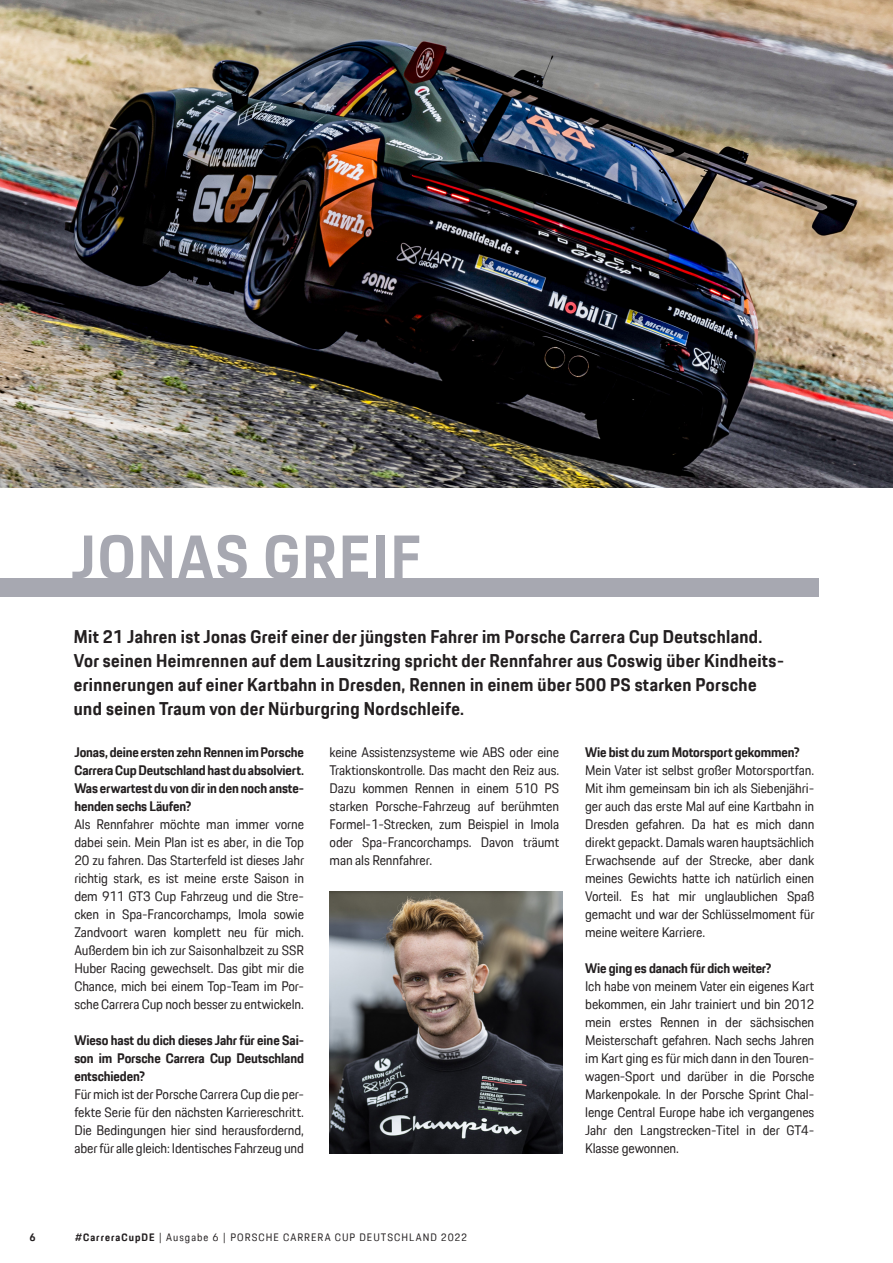
<style>
.page{position:relative;width:893px;height:1263px;background:#fff}
.page>*{position:absolute;margin:0;border:0;box-sizing:border-box;transform-origin:0 0}
.t1{font:700 60px "Porsche Next TT";letter-spacing:.04em;color:#a7a8b1}
.t2{font:700 18px/24px "Porsche Next TT";letter-spacing:.02em;color:#231f20}
.t3{font:13.5px/18px "Porsche Next TT";letter-spacing:-.01em;color:#231f20;text-align:justify}
.t4{font:700 13.5px/18px "Porsche Next TT";letter-spacing:-.01em;color:#231f20;text-align:justify}
.t5{font:10.5px "Porsche Next TT";letter-spacing:.1em;color:#231f20}
.t6{font:700 10.5px "Porsche Next TT";color:#231f20}
.s1{font-weight:700}
</style>
<div class="page">
<img style="left:329px;top:891px;width:234px;height:262px">
<div style="left:0;top:578px;width:819px;height:18px;background:#a7a8b1"></div>
<img style="left:0;top:0;width:893px;height:487px">
<h1 class="t1" style="left:72px;top:517px;width:351px">JONAS GREIF</h1>
<p class="t2" style="left:74px;top:624px;width:712px">Mit 21 Jahren ist Jonas Greif einer der jüngsten Fahrer im Porsche Carrera Cup Deutschland.<br>Vor seinen Heimrennen auf dem Lausitzring spricht der Rennfahrer aus Coswig über Kindheits&shy;erinnerungen auf einer Kartbahn in Dresden, Rennen in einem über 500 PS starken Porsche und seinen Traum von der Nürburgring Nordschleife.</p>
<p class="t4" style="left:74px;top:744px;width:231px">Jonas, deine ersten zehn Rennen im Porsche Carrera Cup Deutschland hast du absolviert.<br>Was erwartest du von dir in den noch anste&shy;henden sechs Läufen?</p>
<p class="t3" style="left:74px;top:816px;width:231px">Als Rennfahrer möchte man immer vorne dabei sein. Mein Plan ist es aber, in die Top 20 zu fahren. Das Starterfeld ist dieses Jahr richtig stark, es ist meine erste Saison in dem 911 GT3 Cup Fahrzeug und die Stre&shy;cken in Spa-Francorchamps, Imola sowie Zandvoort waren komplett neu für mich.<br>Außerdem bin ich zur Saisonhalbzeit zu SSR Huber Racing gewechselt. Das gibt mir die Chance, mich bei einem Top-Team im Por&shy;sche Carrera Cup noch besser zu entwickeln.</p>
<p class="t4" style="left:74px;top:1031px;width:231px">Wieso hast du dich dieses Jahr für eine Sai&shy;son im Porsche Carrera Cup Deutschland entschieden?</p>
<p class="t3" style="left:74px;top:1085px;width:231px">Für mich ist der Porsche Carrera Cup die per&shy;fekte Serie für den nächsten Karriereschritt.<br>Die Bedingungen hier sind herausfordernd, aber für alle gleich: Identisches Fahrzeug und</p>
<p class="t3" style="left:330px;top:743px;width:231px">keine Assistenzsysteme wie ABS oder eine Traktionskontrolle. Das macht den Reiz aus.<br>Dazu kommen Rennen in einem 510 PS starken Porsche-Fahrzeug auf berühmten Formel-1-Strecken, zum Beispiel in Imola oder Spa-Francorchamps. Davon träumt man als Rennfahrer.</p>
<p class="t4" style="left:585px;top:744px;width:216px">Wie bist du zum Motorsport gekommen?</p>
<p class="t3" style="left:585px;top:762px;width:231px">Mein Vater ist selbst großer Motorsportfan.<br>Mit ihm gemeinsam bin ich als Siebenjähri&shy;ger auch das erste Mal auf eine Kartbahn in Dresden gefahren. Da hat es mich dann direkt gepackt. Damals waren hauptsächlich Erwachsende auf der Strecke, aber dank meines Gewichts hatte ich natürlich einen Vorteil. Es hat mir unglaublichen Spaß gemacht und war der Schlüsselmoment für meine weitere Karriere.</p>
<p class="t4" style="left:585px;top:960px;width:188px">Wie ging es danach für dich weiter?</p>
<p class="t3" style="left:585px;top:978px;width:231px">Ich habe von meinem Vater ein eigenes Kart bekommen, ein Jahr trainiert und bin 2012 mein erstes Rennen in der sächsischen Meisterschaft gefahren. Nach sechs Jahren im Kart ging es für mich dann in den Touren&shy;wagen-Sport und darüber in die Porsche Markenpokale. In der Porsche Sprint Chal&shy;lenge Central Europe habe ich vergangenes Jahr den Langstrecken-Titel in der GT4- Klasse gewonnen.</p>
<p class="t6" style="left:30px;top:1230px;width:7px">6</p>
<p class="t5" style="left:75px;top:1230px;width:393px"><span class="s1">#CarreraCupDE</span> | Ausgabe 6 | PORSCHE CARRERA CUP DEUTSCHLAND 2022</p>
</div>
